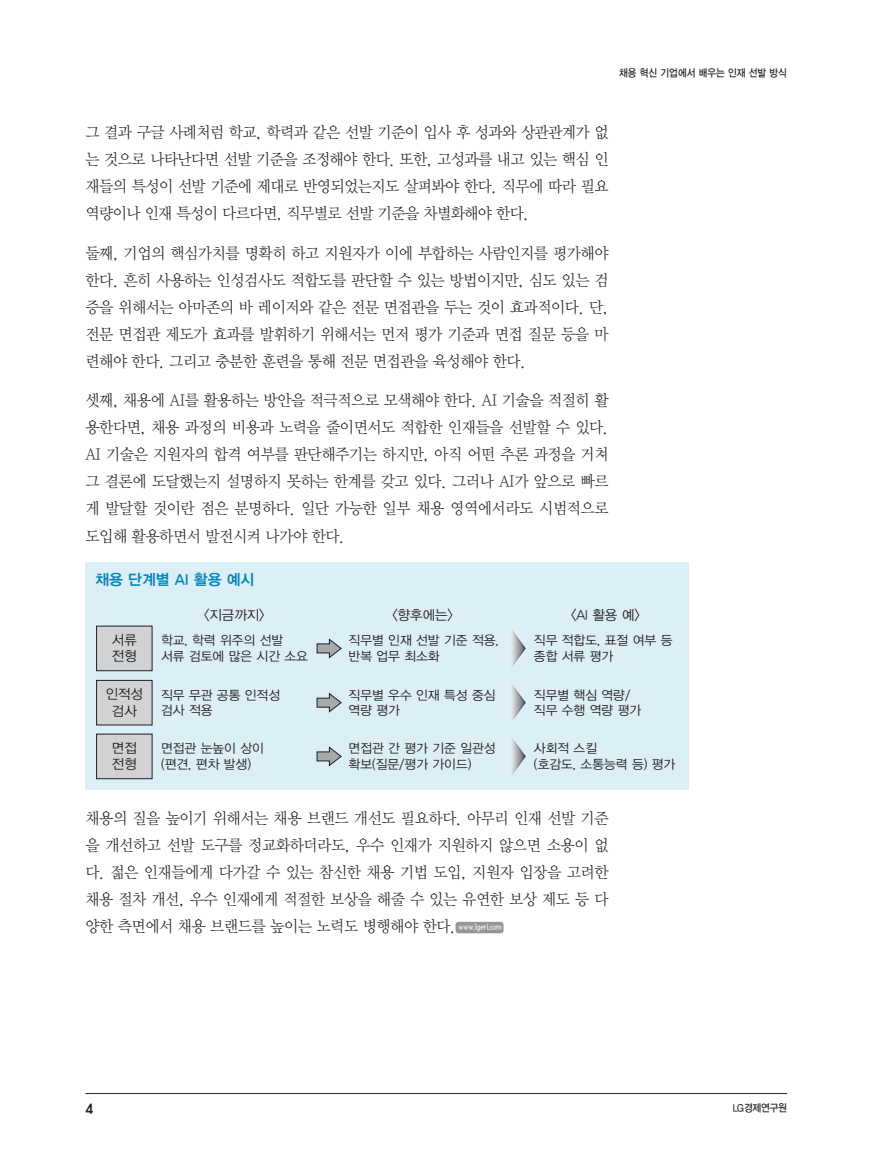
<style>
.page{position:relative;width:872px;height:1157px;background:#fff}
.page>*{position:absolute;margin:0;border:0;box-sizing:border-box;transform-origin:0 0}
._3__본문1{font:15.9px/27px "YDVY Mj O12";letter-spacing:-.03em;color:#231f20;text-align:justify;scale:.95 1}
._8__표_제목{font:15px "YDVYGO14";color:#0085b8}
.t1{font:13.5px/16.2px "YDVYGO12";color:#231f20}
.t2{font:13.5px "YDV Yhead M";color:#231f20}
.t3{font:12.75px/15.3px "YDVYGO12";color:#231f20}
.t4{font:10.5px "YDVYGO13";color:#231f20;scale:.9 1}
.t5{font:10.5px "YDV Swiri M";letter-spacing:-.09em;color:#fff;scale:.8 1}
</style>
<div class="page">
<hr style="left:85px;top:1093px;width:702px;height:1px;background:#231f20">
<div style="left:455px;top:921px;width:48px;height:12px;background:#939598;border-radius:3px"></div>
<div style="left:85px;top:562px;width:604px;height:228px;background:#dceef6"></div>
<div style="left:97px;top:680px;width:55px;height:45px;background:#d1d2d4"></div>
<div style="left:96px;top:680px;width:56px;height:45px;border:1px solid #231f20"></div>
<div style="left:97px;top:626px;width:55px;height:44px;background:#d1d2d4"></div>
<div style="left:96px;top:626px;width:56px;height:45px;border:1px solid #231f20"></div>
<div style="left:97px;top:734px;width:55px;height:44px;background:#d1d2d4"></div>
<div style="left:96px;top:734px;width:56px;height:45px;border:1px solid #231f20"></div>
<svg style="left:317px;top:638px;width:25px;height:20px"></svg>
<svg style="left:317px;top:693px;width:25px;height:19px"></svg>
<svg style="left:317px;top:746px;width:25px;height:20px"></svg>
<svg style="left:511px;top:683px;width:15px;height:39px"></svg>
<svg style="left:511px;top:629px;width:15px;height:39px"></svg>
<svg style="left:511px;top:737px;width:15px;height:39px"></svg>
<p class="t4" style="left:619px;top:66px;width:188px">채용 혁신 기업에서 배우는 인재 선발 방식</p>
<p class="_3__본문1" style="left:85px;top:118px;width:552px">그 결과 구글 사례처럼 학교, 학력과 같은 선발 기준이 입사 후 성과와 상관관계가 없 는 것으로 나타난다면 선발 기준을 조정해야 한다. 또한, 고성과를 내고 있는 핵심 인 재들의 특성이 선발 기준에 제대로 반영되었는지도 살펴봐야 한다. 직무에 따라 필요 역량이나 인재 특성이 다르다면, 직무별로 선발 기준을 차별화해야 한다.</p>
<p class="_3__본문1" style="left:85px;top:238px;width:552px">둘째, 기업의 핵심가치를 명확히 하고 지원자가 이에 부합하는 사람인지를 평가해야 한다. 흔히 사용하는 인성검사도 적합도를 판단할 수 있는 방법이지만, 심도 있는 검 증을 위해서는 아마존의 바 레이저와 같은 전문 면접관을 두는 것이 효과적이다. 단, 전문 면접관 제도가 효과를 발휘하기 위해서는 먼저 평가 기준과 면접 질문 등을 마 련해야 한다. 그리고 충분한 훈련을 통해 전문 면접관을 육성해야 한다.</p>
<p class="_3__본문1" style="left:85px;top:386px;width:552px">셋째, 채용에 AI를 활용하는 방안을 적극적으로 모색해야 한다. AI 기술을 적절히 활 용한다면, 채용 과정의 비용과 노력을 줄이면서도 적합한 인재들을 선발할 수 있다.<br>AI 기술은 지원자의 합격 여부를 판단해주기는 하지만, 아직 어떤 추론 과정을 거쳐 그 결론에 도달했는지 설명하지 못하는 한계를 갖고 있다. 그러나 AI가 앞으로 빠르 게 발달할 것이란 점은 분명하다. 일단 가능한 일부 채용 영역에서라도 시범적으로 도입해 활용하면서 발전시켜 나가야 한다.</p>
<p class="_8__표_제목" style="left:95px;top:569px;width:160px">채용 단계별 AI 활용 예시</p>
<p class="t1" style="left:204px;top:605px;width:63px">&lt;지금까지&gt;</p>
<p class="t1" style="left:392px;top:605px;width:63px">&lt;향후에는&gt;</p>
<p class="t1" style="left:570px;top:605px;width:71px">&lt;AI 활용 예&gt;</p>
<p class="t1" style="left:112px;top:631px;width:26px">서류 전형</p>
<p class="t3" style="left:161px;top:632px;width:148px">학교, 학력 위주의 선발 서류 검토에 많은 시간 소요</p>
<p class="t1" style="left:106px;top:685px;width:39px;text-align:center">인적성 검사</p>
<p class="t1" style="left:112px;top:739px;width:26px">면접 전형</p>
<p class="t3" style="left:161px;top:686px;width:120px">직무 무관 공통 인적성 검사 적용</p>
<p class="t3" style="left:161px;top:740px;width:104px">면접관 눈높이 상이 (편견, 편차 발생)</p>
<p class="t3" style="left:349px;top:632px;width:152px">직무별 인재 선발 기준 적용, 반복 업무 최소화</p>
<p class="t3" style="left:349px;top:686px;width:148px">직무별 우수 인재 특성 중심 역량 평가</p>
<p class="t3" style="left:349px;top:740px;width:148px">면접관 간 평가 기준 일관성 확보(질문/평가 가이드)</p>
<p class="t3" style="left:534px;top:632px;width:140px">직무 적합도, 표절 여부 등 종합 서류 평가</p>
<p class="t3" style="left:534px;top:686px;width:109px">직무별 핵심 역량/ 직무 수행 역량 평가</p>
<p class="t3" style="left:534px;top:740px;width:143px">사회적 스킬<br>(호감도, 소통능력 등) 평가</p>
<p class="_3__본문1" style="left:85px;top:804px;width:552px">채용의 질을 높이기 위해서는 채용 브랜드 개선도 필요하다. 아무리 인재 선발 기준 을 개선하고 선발 도구를 정교화하더라도, 우수 인재가 지원하지 않으면 소용이 없 다. 젊은 인재들에게 다가갈 수 있는 참신한 채용 기법 도입, 지원자 입장을 고려한 채용 절차 개선, 우수 인재에게 적절한 보상을 해줄 수 있는 유연한 보상 제도 등 다 양한 측면에서 채용 브랜드를 높이는 노력도 병행해야 한다.</p>
<p class="t5" style="left:458px;top:921px;width:56px">www.lgeri.com</p>
<p class="t2" style="left:85px;top:1102px;width:9px">4</p>
<p class="t4" style="left:733px;top:1101px;width:61px">LG경제연구원</p>
</div>
